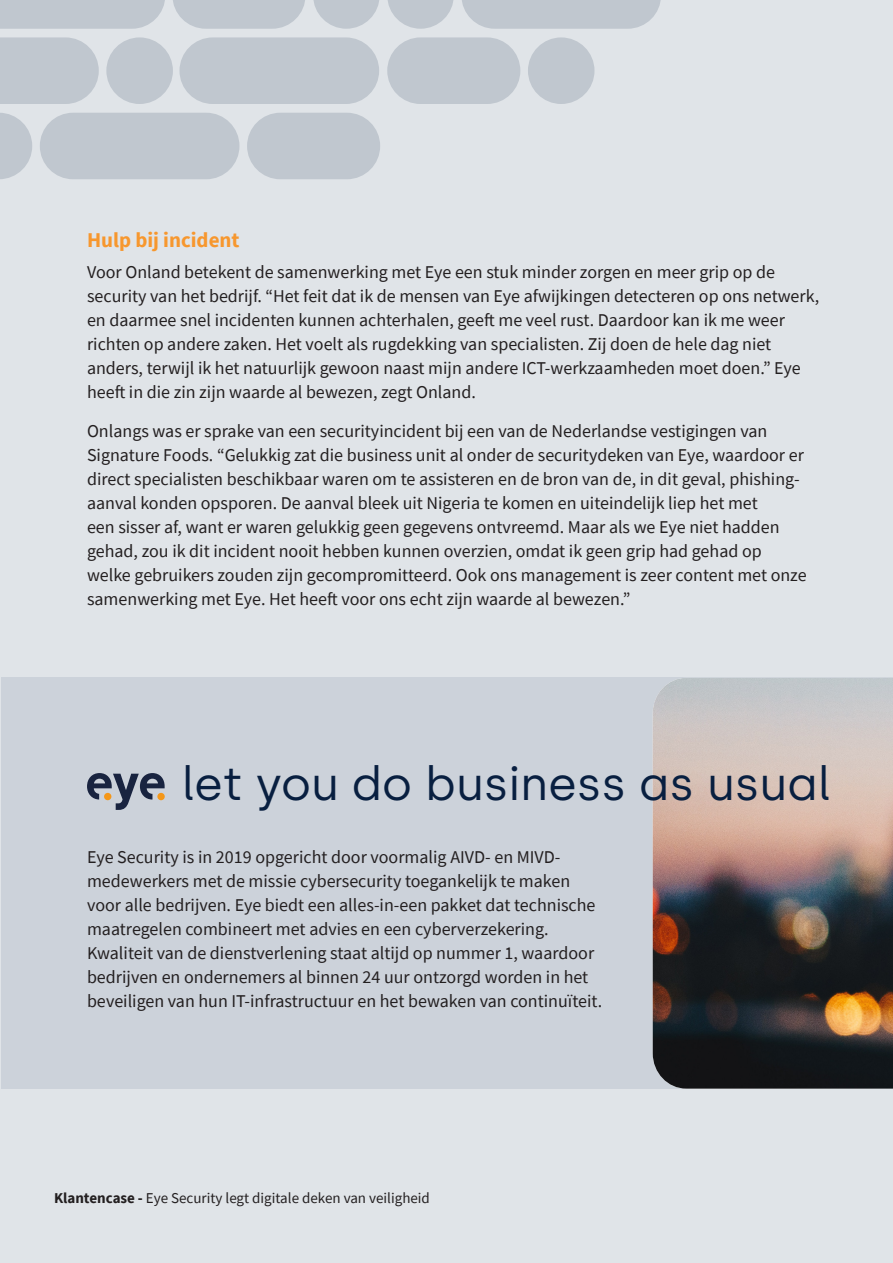
<style>
.page{position:relative;width:893px;height:1263px;background:#e0e4e8}
.page>*{position:absolute;margin:0;border:0;box-sizing:border-box;transform-origin:0 0}
.t1{font:46.5px "Silka";color:#081f40}
.t2{font:700 21px "Source Sans Pro";color:#f7972e}
.t3{font:18px/24px "Source Sans Pro";color:#231f20}
.t4{font:15px "Source Sans Pro";color:#231f20}
.s1{font-weight:700}
</style>
<div class="page">
<svg style="left:0;top:113px;width:32px;height:66px"></svg>
<div style="left:106px;top:37px;width:67px;height:67px;background:#c0c7cf;border-radius:50%"></div>
<div style="left:528px;top:37px;width:66px;height:67px;background:#c0c7cf;border-radius:50%"></div>
<div style="left:40px;top:113px;width:199px;height:66px;background:#c0c7cf;border-radius:33px"></div>
<div style="left:179px;top:37px;width:200px;height:67px;background:#c0c7cf;border-radius:33px"></div>
<svg style="left:0;top:37px;width:99px;height:67px;background:#c2c9d1"></svg>
<div style="left:247px;top:113px;width:133px;height:66px;background:#c0c7cf;border-radius:33px"></div>
<div style="left:387px;top:37px;width:133px;height:67px;background:#c0c7cf;border-radius:33px"></div>
<svg style="left:313px;top:0;width:66px;height:29px"></svg>
<svg style="left:388px;top:0;width:66px;height:29px"></svg>
<div style="left:0;top:0;width:165px;height:29px;background:#c0c7cf"></div>
<svg style="left:462px;top:0;width:199px;height:29px;background:#c2c9d1"></svg>
<svg style="left:173px;top:0;width:132px;height:29px;background:#c4cad2"></svg>
<div style="left:2px;top:677px;width:891px;height:412px;background:#ccd2da"></div>
<img style="left:653px;top:678px;width:240px;height:411px">
<svg style="left:87px;top:773px;width:78px;height:37px"></svg>
<div style="left:104px;top:793px;width:7px;height:7px;background:#f49719;border-radius:50%"></div>
<p class="t2" style="left:87px;top:226px;width:154px">Hulp bij incident</p>
<p class="t3" style="left:87px;top:260px;width:734px">Voor Onland betekent de samenwerking met Eye een stuk minder zorgen en meer grip op de security van het bedrijf. “Het feit dat ik de mensen van Eye afwijkingen detecteren op ons netwerk, en daarmee snel incidenten kunnen achterhalen, geeft me veel rust. Daardoor kan ik me weer richten op andere zaken. Het voelt als rugdekking van specialisten. Zij doen de hele dag niet anders, terwijl ik het natuurlijk gewoon naast mijn andere ICT-werkzaamheden moet doen.” Eye heeft in die zin zijn waarde al bewezen, zegt Onland.</p>
<p class="t3" style="left:87px;top:419px;width:721px">Onlangs was er sprake van een securityincident bij een van de Nederlandse vestigingen van Signature Foods. “Gelukkig zat die business unit al onder de securitydeken van Eye, waardoor er direct specialisten beschikbaar waren om te assisteren en de bron van de, in dit geval, phishing&shy;aanval konden opsporen. De aanval bleek uit Nigeria te komen en uiteindelijk liep het met<br>een sisser af, want er waren gelukkig geen gegevens ontvreemd. Maar als we Eye niet hadden gehad, zou ik dit incident nooit hebben kunnen overzien, omdat ik geen grip had gehad op welke gebruikers zouden zijn gecompromitteerd. Ook ons management is zeer content met onze samenwerking met Eye. Het heeft voor ons echt zijn waarde al bewezen.”</p>
<p class="t1" style="left:182px;top:756px;width:651px">let you do business as usual</p>
<p class="t3" style="left:87px;top:845px;width:517px">Eye Security is in 2019 opgericht door voormalig AIVD- en MIVD&shy;medewerkers met de missie cybersecurity toegankelijk te maken voor alle bedrijven. Eye biedt een alles-in-een pakket dat technische maatregelen combineert met advies en een cyberverzekering.<br>Kwaliteit van de dienstverlening staat altijd op nummer 1, waardoor bedrijven en ondernemers al binnen 24 uur ontzorgd worden in het beveiligen van hun IT-infrastructuur en het bewaken van continuïteit.</p>
<p class="t4" style="left:54px;top:1189px;width:377px"><span class="s1">Klantencase -</span> Eye Security legt digitale deken van veiligheid</p>
</div>
